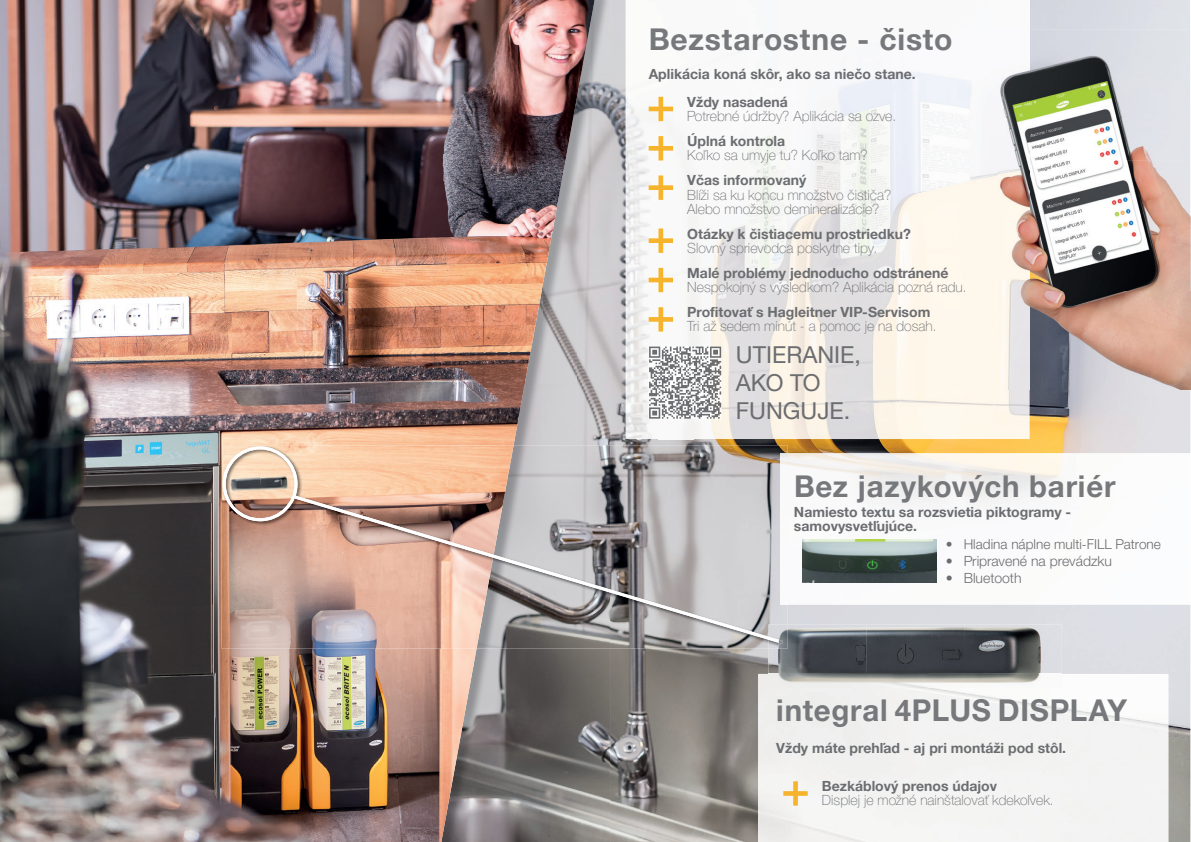
<style>
.page{position:relative;width:1191px;height:842px;background:#fff}
.page>*{position:absolute;margin:0;border:0;box-sizing:border-box;transform-origin:0 0}
.t1{font:700 30px "Helvetica Neue LTW1 G";letter-spacing:.025em;color:#76787b}
.t2{font:23.3px/28px "Helvetica Neue LTW1 G";color:#6c6d70}
.t3{font:700 14px/14px "Helvetica Neue LTW1 G";color:#6c6d70}
.t4{font:100 14px/14px "Helvetica Neue LTW1 G";color:#6c6d70}
.t5{font:300 14px "Helvetica Neue LTW1 G";color:#6c6d70}
.t6{font:300 13.6px "Helvetica Neue LTW1 G";color:#6c6d70}
</style>
<div class="page">
<img style="left:610px;top:0;width:580px;height:842px">
<img style="left:594px;top:0;width:16px;height:445px">
<img style="left:594px;top:649px;width:16px;height:193px">
<img style="left:0;top:0;width:594px;height:842px">
<img style="left:513px;top:445px;width:274px;height:204px">
<img style="left:221px;top:445px;width:292px;height:204px">
<img style="left:293px;top:495px;width:490px;height:149px">
<svg style="left:223px;top:446px;width:74px;height:75px;background:#d8baa5"></svg>
<img style="left:626px;top:0;width:235px;height:372px">
<img style="left:861px;top:0;width:168px;height:30px">
<img style="left:626px;top:372px;width:32px;height:67px">
<img style="left:693px;top:372px;width:336px;height:67px">
<img style="left:658px;top:419px;width:35px;height:20px">
<img style="left:758px;top:674px;width:410px;height:168px">
<img style="left:781px;top:453px;width:409px;height:152px">
<img style="left:845px;top:30px;width:346px;height:360px">
<img style="left:802px;top:539px;width:134px;height:44px">
<img style="left:768px;top:624px;width:293px;height:63px">
<img style="left:768px;top:624px;width:19px;height:25px">
<img style="left:768px;top:637px;width:15px;height:7px">
<img style="left:230px;top:476px;width:62px;height:16px">
<svg style="left:648px;top:97px;width:25px;height:24px"></svg>
<svg style="left:648px;top:228px;width:25px;height:25px"></svg>
<svg style="left:648px;top:268px;width:25px;height:24px"></svg>
<svg style="left:648px;top:136px;width:25px;height:24px"></svg>
<svg style="left:648px;top:175px;width:25px;height:25px"></svg>
<svg style="left:783px;top:781px;width:24px;height:25px"></svg>
<svg style="left:648px;top:307px;width:25px;height:25px"></svg>
<img style="left:648px;top:346px;width:73px;height:73px">
<img style="left:649px;top:347px;width:72px;height:49px">
<h1 class="t1" style="left:648px;top:21px;width:305px">Bezstarostne - čisto</h1>
<p class="t3" style="left:648px;top:67px;width:268px">Aplikácia koná skôr, ako sa niečo stane.</p>
<p class="t3" style="left:687px;top:95px;width:102px">Vždy nasadená</p>
<p class="t4" style="left:687px;top:109px;width:211px">Potrebné údržby? Aplikácia sa ozve.</p>
<p class="t3" style="left:687px;top:134px;width:99px">Úplná kontrola</p>
<p class="t4" style="left:687px;top:148px;width:182px">Koľko sa umyje tu? Koľko tam?</p>
<p class="t3" style="left:687px;top:173px;width:121px">Včas informovaný</p>
<p class="t4" style="left:687px;top:188px;width:206px">Blíži sa ku koncu množstvo čističa?<br>Alebo množstvo demineralizácie?</p>
<p class="t3" style="left:687px;top:226px;width:225px">Otázky k čistiacemu prostriedku?</p>
<p class="t4" style="left:687px;top:241px;width:191px">Slovný sprievodca poskytne tipy.</p>
<p class="t3" style="left:687px;top:266px;width:263px">Malé problémy jednoducho odstránené</p>
<p class="t4" style="left:687px;top:280px;width:281px">Nespokojný s výsledkom? Aplikácia pozná radu.</p>
<p class="t3" style="left:687px;top:305px;width:245px">Profitovať s Hagleitner VIP-Servisom</p>
<p class="t4" style="left:687px;top:319px;width:251px">Tri až sedem minút - a pomoc je na dosah.</p>
<h2 class="t2" style="left:736px;top:340px;width:127px">UTIERANIE,<br>AKO TO<br>FUNGUJE.</h2>
<h1 class="t1" style="left:794px;top:467px;width:323px">Bez jazykových bariér</h1>
<p class="t3" style="left:794px;top:505px;width:279px">Namiesto textu sa rozsvietia piktogramy - samovysvetľujúce.</p>
<p class="t6" style="left:945px;top:536px;width:217px">• Hladina náplne multi-FILL Patrone</p>
<p class="t5" style="left:945px;top:552px;width:168px">• Pripravené na prevádzku</p>
<p class="t5" style="left:945px;top:569px;width:77px">• Bluetooth</p>
<h1 class="t1" style="left:776px;top:692px;width:352px">integral 4PLUS DISPLAY</h1>
<p class="t3" style="left:776px;top:740px;width:291px">Vždy máte prehľad - aj pri montáži pod stôl.</p>
<p class="t3" style="left:822px;top:779px;width:177px">Bezkáblový prenos údajov</p>
<p class="t4" style="left:822px;top:793px;width:233px">Displej je možné nainštalovať kdekoľvek.</p>
</div>
